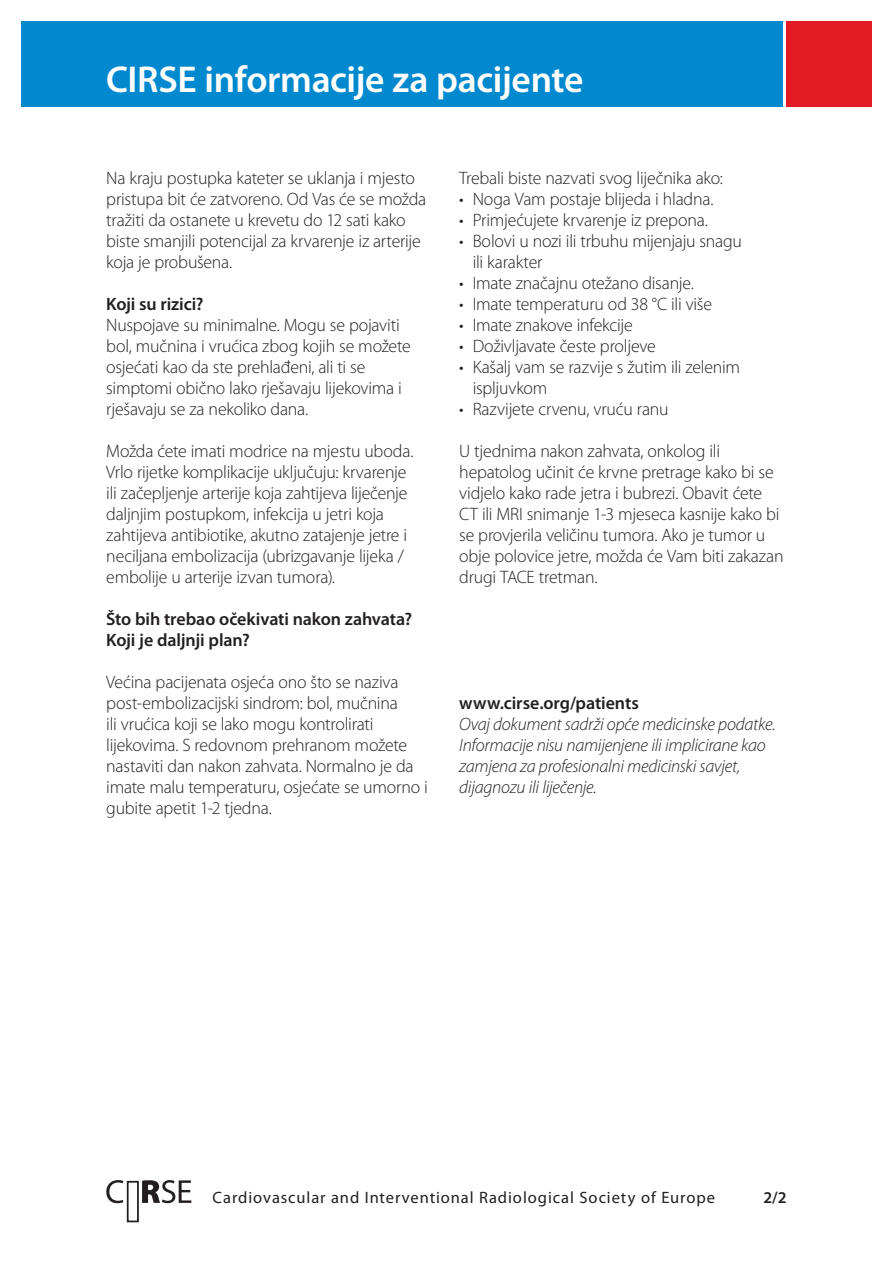
<style>
.page{position:relative;width:893px;height:1263px;background:#fff}
.page>*{position:absolute;margin:0;border:0;box-sizing:border-box;transform-origin:0 0}
.t1{font:600 37.5px "Myriad Pro";letter-spacing:-.01em;color:#fff}
.t2{font:300 18px/21px "Myriad Pro";letter-spacing:-.015em;color:#231f20}
.t3{font:italic 300 18px/21px "Myriad Pro";letter-spacing:-.015em;color:#231f20}
.t4{font:600 18px/21px "Myriad Pro";letter-spacing:-.005em;color:#231f20}
.t5{font:16.5px "Myriad Pro";letter-spacing:.055em;color:#231f20}
.t6{font:600 16.5px "Myriad Pro";color:#231f20}
</style>
<div class="page">
<div style="left:127px;top:1181px;width:12px;height:41px;background:#fff;border:2px solid #231f20"></div>
<svg style="left:106px;top:1180px;width:85px;height:23px"></svg>
<div style="left:21px;top:21px;width:761px;height:85px;background:#0089cf"></div>
<div style="left:787px;top:21px;width:85px;height:85px;background:#e21a21"></div>
<h1 class="t1" style="left:106px;top:59px;width:479px">CIRSE informacije za pacijente</h1>
<p class="t2" style="left:106px;top:167px;width:321px">Na kraju postupka kateter se uklanja i mjesto pristupa bit će zatvoreno. Od Vas će se možda tražiti da ostanete u krevetu do 12 sati kako biste smanjili potencijal za krvarenje iz arterije koja je probušena.</p>
<p class="t4" style="left:106px;top:293px;width:99px">Koji su rizici?</p>
<p class="t2" style="left:106px;top:314px;width:306px">Nuspojave su minimalne. Mogu se pojaviti bol, mučnina i vrućica zbog kojih se možete osjećati kao da ste prehlađeni, ali ti se simptomi obično lako rješavaju lijekovima i rješavaju se za nekoliko dana.</p>
<p class="t2" style="left:106px;top:440px;width:309px">Možda ćete imati modrice na mjestu uboda.<br>Vrlo rijetke komplikacije uključuju: krvarenje ili začepljenje arterije koja zahtijeva liječenje daljnjim postupkom, infekcija u jetri koja zahtijeva antibiotike, akutno zatajenje jetre i neciljana embolizacija (ubrizgavanje lijeka / embolije u arterije izvan tumora).</p>
<p class="t4" style="left:106px;top:608px;width:307px">Što bih trebao očekivati nakon zahvata?<br>Koji je daljnji plan?</p>
<p class="t2" style="left:106px;top:671px;width:323px">Većina pacijenata osjeća ono što se naziva post-embolizacijski sindrom: bol, mučnina<br>ili vrućica koji se lako mogu kontrolirati lijekovima. S redovnom prehranom možete nastaviti dan nakon zahvata. Normalno je da imate malu temperaturu, osjećate se umorno i gubite apetit 1-2 tjedna.</p>
<p class="t2" style="left:459px;top:167px;width:265px">Trebali biste nazvati svog liječnika ako:</p>
<p class="t2" style="left:459px;top:188px;width:256px">• Noga Vam postaje blijeda i hladna.</p>
<p class="t2" style="left:459px;top:209px;width:250px">• Primjećujete krvarenje iz prepona.</p>
<p class="t2" style="left:473px;top:230px;width:271px;text-indent:-13px">• Bolovi u nozi ili trbuhu mijenjaju snagu ili karakter</p>
<p class="t2" style="left:459px;top:272px;width:236px">• Imate značajnu otežano disanje.</p>
<p class="t2" style="left:459px;top:293px;width:254px">• Imate temperaturu od 38 °C ili više</p>
<p class="t2" style="left:459px;top:314px;width:175px">• Imate znakove infekcije</p>
<p class="t2" style="left:459px;top:335px;width:198px">• Doživljavate česte proljeve</p>
<p class="t2" style="left:473px;top:356px;width:269px;text-indent:-13px">• Kašalj vam se razvije s žutim ili zelenim ispljuvkom</p>
<p class="t2" style="left:459px;top:398px;width:211px">• Razvijete crvenu, vruću ranu</p>
<p class="t2" style="left:459px;top:440px;width:326px">U tjednima nakon zahvata, onkolog ili hepatolog učinit će krvne pretrage kako bi se vidjelo kako rade jetra i bubrezi. Obavit ćete CT ili MRI snimanje 1-3 mjeseca kasnije kako bi se provjerila veličinu tumora. Ako je tumor u obje polovice jetre, možda će Vam biti zakazan drugi TACE tretman.</p>
<p class="t4" style="left:459px;top:692px;width:181px">www.cirse.org/patients</p>
<p class="t3" style="left:459px;top:714px;width:318px">Ovaj dokument sadrži opće medicinske podatke.<br>Informacije nisu namijenjene ili implicirane kao zamjena za profesionalni medicinski savjet, dijagnozu ili liječenje.</p>
<p class="t5" style="left:213px;top:1188px;width:504px">Cardiovascular and Interventional Radiological Society of Europe</p>
<p class="t6" style="left:763px;top:1188px;width:25px">2/2</p>
</div>
